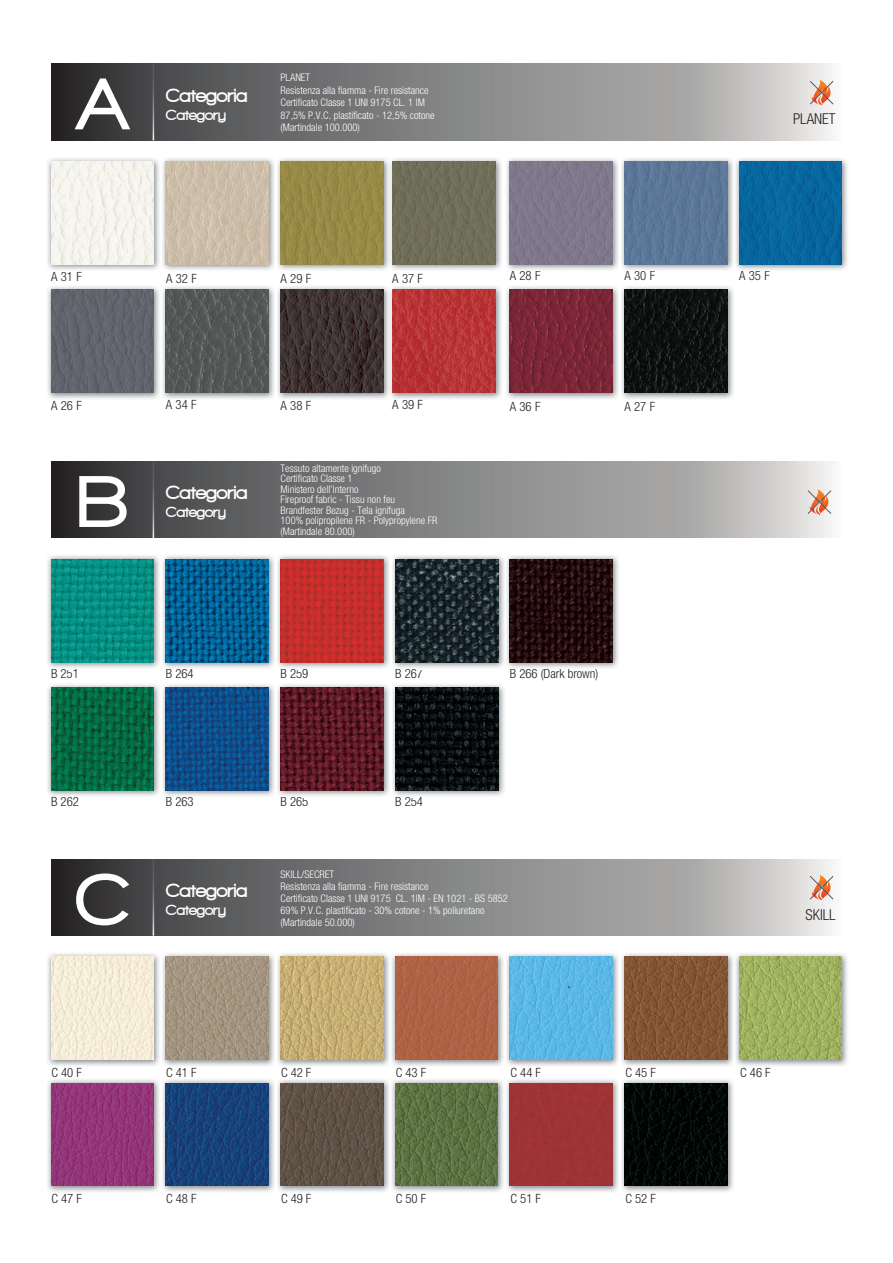
<style>
.page{position:relative;width:893px;height:1263px;background:#fff}
.page>*{position:absolute;margin:0;border:0;box-sizing:border-box;transform-origin:0 0}
.t1{font:900 75px "Walkway";color:#fff}
.t2{font:900 19.5px "Walkway";color:#fff}
.t3{font:900 15px "Walkway";color:#fff}
.t4{font:300 condensed 15px "Helvetica Neue";color:#231f20}
.t5{font:300 condensed 12.75px "Helvetica Neue";color:#231f20}
.t6{font:300 condensed 10.5px/10.5px "Helvetica Neue";color:#fff}
</style>
<div class="page">
<svg style="left:51px;top:859px;width:782px;height:77px;background:#828182"></svg>
<svg style="left:51px;top:64px;width:782px;height:76px;background:#828182"></svg>
<img style="left:47px;top:158px;width:341px;height:112px">
<img style="left:51px;top:162px;width:103px;height:102px">
<img style="left:506px;top:286px;width:228px;height:113px">
<img style="left:510px;top:290px;width:103px;height:103px">
<img style="left:47px;top:286px;width:341px;height:113px">
<img style="left:166px;top:290px;width:103px;height:103px">
<img style="left:620px;top:286px;width:1px;height:113px">
<img style="left:624px;top:290px;width:103px;height:103px">
<img style="left:161px;top:158px;width:1px;height:112px">
<img style="left:166px;top:162px;width:103px;height:102px">
<img style="left:276px;top:158px;width:1px;height:112px">
<img style="left:281px;top:162px;width:102px;height:102px">
<img style="left:391px;top:158px;width:111px;height:112px">
<img style="left:392px;top:162px;width:103px;height:102px">
<img style="left:506px;top:158px;width:342px;height:112px">
<img style="left:510px;top:162px;width:103px;height:102px">
<img style="left:391px;top:286px;width:111px;height:113px">
<img style="left:392px;top:290px;width:103px;height:103px">
<img style="left:620px;top:158px;width:1px;height:112px">
<img style="left:624px;top:162px;width:103px;height:102px">
<img style="left:734px;top:158px;width:1px;height:112px">
<img style="left:739px;top:162px;width:103px;height:102px">
<img style="left:161px;top:286px;width:1px;height:113px">
<img style="left:51px;top:290px;width:103px;height:103px">
<img style="left:276px;top:286px;width:1px;height:113px">
<img style="left:281px;top:290px;width:102px;height:103px">
<svg style="left:809px;top:80px;width:25px;height:25px"></svg>
<svg style="left:809px;top:875px;width:25px;height:25px"></svg>
<img style="left:47px;top:953px;width:801px;height:113px">
<img style="left:51px;top:957px;width:103px;height:103px">
<img style="left:161px;top:953px;width:1px;height:113px">
<img style="left:166px;top:957px;width:103px;height:103px">
<img style="left:276px;top:953px;width:1px;height:113px">
<img style="left:280px;top:957px;width:103px;height:103px">
<img style="left:390px;top:953px;width:1px;height:113px">
<img style="left:395px;top:957px;width:103px;height:103px">
<img style="left:505px;top:953px;width:1px;height:113px">
<img style="left:510px;top:957px;width:103px;height:103px">
<img style="left:620px;top:953px;width:1px;height:113px">
<img style="left:624px;top:957px;width:103px;height:103px">
<img style="left:734px;top:953px;width:1px;height:113px">
<img style="left:739px;top:957px;width:103px;height:103px">
<img style="left:47px;top:1079px;width:687px;height:113px">
<img style="left:51px;top:1083px;width:103px;height:103px">
<img style="left:161px;top:1079px;width:1px;height:113px">
<img style="left:166px;top:1083px;width:103px;height:103px">
<img style="left:276px;top:1079px;width:1px;height:113px">
<img style="left:280px;top:1083px;width:103px;height:103px">
<img style="left:390px;top:1079px;width:1px;height:113px">
<img style="left:395px;top:1083px;width:103px;height:103px">
<img style="left:505px;top:1079px;width:1px;height:113px">
<div style="left:510px;top:1083px;width:103px;height:103px;background:#9e3335"></div>
<img style="left:620px;top:1079px;width:1px;height:113px">
<img style="left:624px;top:1083px;width:103px;height:103px">
<hr style="left:153px;top:64px;width:1px;height:76px;background:#fff">
<hr style="left:153px;top:859px;width:1px;height:77px;background:#fff">
<svg style="left:51px;top:461px;width:782px;height:77px;background:#818181"></svg>
<hr style="left:153px;top:461px;width:1px;height:77px;background:#fff">
<img style="left:47px;top:555px;width:572px;height:113px">
<img style="left:51px;top:559px;width:103px;height:103px">
<img style="left:161px;top:555px;width:1px;height:113px">
<img style="left:166px;top:559px;width:103px;height:103px">
<img style="left:47px;top:684px;width:458px;height:112px">
<img style="left:395px;top:687px;width:103px;height:103px">
<svg style="left:807px;top:489px;width:25px;height:26px"></svg>
<img style="left:276px;top:555px;width:1px;height:113px">
<img style="left:281px;top:559px;width:102px;height:103px">
<img style="left:51px;top:687px;width:103px;height:103px">
<img style="left:391px;top:555px;width:1px;height:113px">
<img style="left:395px;top:559px;width:103px;height:103px">
<img style="left:505px;top:555px;width:1px;height:113px">
<img style="left:510px;top:559px;width:103px;height:103px">
<img style="left:161px;top:684px;width:1px;height:112px">
<img style="left:166px;top:687px;width:103px;height:103px">
<img style="left:276px;top:684px;width:1px;height:112px">
<img style="left:281px;top:687px;width:102px;height:103px">
<h1 class="t1" style="left:79px;top:64px;width:49px">A</h1>
<h2 class="t2" style="left:166px;top:85px;width:83px">Categoria</h2>
<h3 class="t3" style="left:166px;top:106px;width:62px">Category</h3>
<p class="t6" style="left:281px;top:72px;width:156px;line-height:12.6px">PLANET<br>Resistenza alla fiamma - Fire resistance<br>Certificato Classe 1 UNI 9175 CL. 1 IM<br>87,5% P.V.C. plastificato - 12,5% cotone (Martindale 100.000)</p>
<h3 class="t4" style="left:793px;top:114px;width:44px">PLANET</h3>
<p class="t5" style="left:51px;top:272px;width:32px">A 31 F</p>
<p class="t5" style="left:166px;top:274px;width:32px">A 32 F</p>
<p class="t5" style="left:281px;top:274px;width:32px">A 29 F</p>
<p class="t5" style="left:392px;top:274px;width:32px">A 37 F</p>
<p class="t5" style="left:510px;top:271px;width:32px">A28F</p>
<p class="t5" style="left:624px;top:271px;width:32px">A30F</p>
<p class="t5" style="left:739px;top:271px;width:32px">A35F</p>
<p class="t5" style="left:166px;top:399px;width:32px">A34F</p>
<p class="t5" style="left:510px;top:402px;width:32px">A 36 F</p>
<p class="t5" style="left:624px;top:402px;width:32px">A 27 F</p>
<p class="t5" style="left:392px;top:399px;width:32px">A39F</p>
<p class="t5" style="left:51px;top:401px;width:32px">A 26 F</p>
<p class="t5" style="left:281px;top:401px;width:32px">A 38 F</p>
<h1 class="t1" style="left:78px;top:461px;width:50px">B</h1>
<p class="t6" style="left:281px;top:464px;width:158px">Tessuto altamente ignifugo<br>Certificato Classe 1<br>Ministero dell’Interno<br>Fireproof fabric - Tissu non feu<br>Brandfester Bezug - Tela ignifuga<br>100% polipropilene FR - Polypropylene FR (Martindale 80.000)</p>
<h2 class="t2" style="left:166px;top:482px;width:83px">Categoria</h2>
<h3 class="t3" style="left:166px;top:504px;width:62px">Category</h3>
<p class="t5" style="left:51px;top:669px;width:29px">B2 1</p>
<p class="t5" style="left:166px;top:669px;width:29px">B 264</p>
<p class="t5" style="left:67px;top:669px;width:8px">5</p>
<p class="t5" style="left:281px;top:669px;width:29px">B 259</p>
<p class="t5" style="left:395px;top:669px;width:29px">B 267</p>
<p class="t5" style="left:550px;top:669px;width:49px">ar rown)</p>
<p class="t5" style="left:510px;top:669px;width:65px">B266(D kb</p>
<p class="t5" style="left:51px;top:796px;width:29px">B 262</p>
<p class="t5" style="left:166px;top:797px;width:29px">B 263</p>
<p class="t5" style="left:281px;top:797px;width:29px">B 265</p>
<p class="t5" style="left:395px;top:797px;width:29px">B2 4</p>
<p class="t5" style="left:411px;top:797px;width:8px">5</p>
<h1 class="t1" style="left:75px;top:859px;width:55px">C</h1>
<h2 class="t2" style="left:166px;top:880px;width:83px">Categoria</h2>
<h3 class="t3" style="left:166px;top:902px;width:62px">Category</h3>
<p class="t6" style="left:281px;top:869px;width:229px;line-height:12px">SKILL/SECRET<br>Resistenza alla fiamma - Fire resistance<br>Certificato Classe 1 UNI 9175 CL. 1IM - EN 1021 - BS 5852<br>69% P.V.C. plastificato - 30% cotone - 1% poliuretano (Martindale 50.000)</p>
<h3 class="t4" style="left:806px;top:909px;width:31px">SKILL</h3>
<p class="t5" style="left:51px;top:1068px;width:32px">C 40 F</p>
<p class="t5" style="left:166px;top:1068px;width:32px">C 41 F</p>
<p class="t5" style="left:281px;top:1068px;width:32px">C 42 F</p>
<p class="t5" style="left:396px;top:1068px;width:32px">C 43 F</p>
<p class="t5" style="left:511px;top:1068px;width:32px">C 44 F</p>
<p class="t5" style="left:625px;top:1068px;width:32px">C 45 F</p>
<p class="t5" style="left:740px;top:1068px;width:32px">C 46 F</p>
<p class="t5" style="left:51px;top:1194px;width:32px">C 47 F</p>
<p class="t5" style="left:166px;top:1194px;width:32px">C 48 F</p>
<p class="t5" style="left:281px;top:1194px;width:32px">C 49 F</p>
<p class="t5" style="left:396px;top:1194px;width:32px">C 50 F</p>
<p class="t5" style="left:511px;top:1194px;width:32px">C 51 F</p>
<p class="t5" style="left:625px;top:1194px;width:32px">C 52 F</p>
</div>
